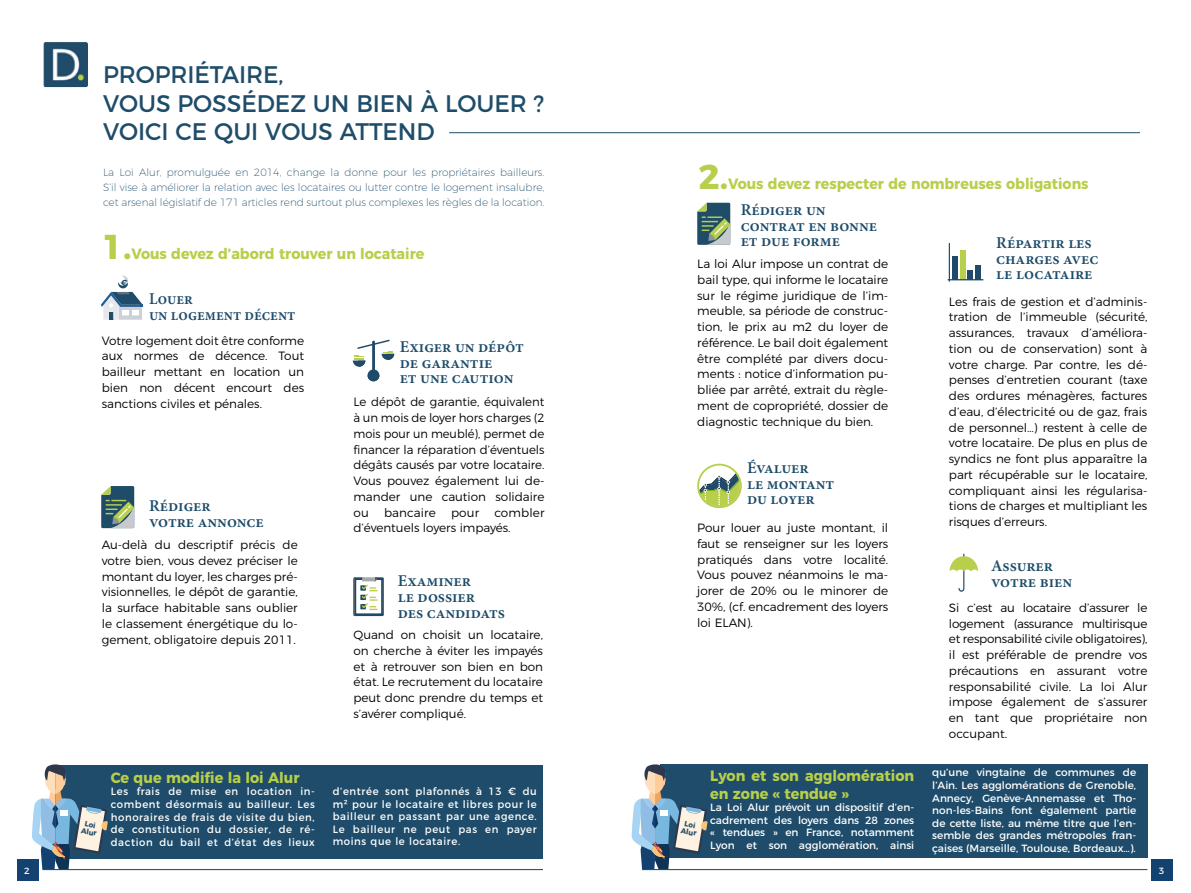
<style>
.page{position:relative;width:1191px;height:893px;background:#fff}
.page>*{position:absolute;margin:0;border:0;box-sizing:border-box;transform-origin:0 0}
.t1{font:700 34.5px "Montserrat";color:#b7cf4b}
.t2{font:24px/28.8px "Montserrat";letter-spacing:-.005em;color:#1f4d69}
.t3{font:600 16.5px/15.8px "Minion Pro";letter-spacing:-.005em;color:#1e4c6a}
.t4{font:600 16.5px/15.8px "Minion Pro";letter-spacing:-.005em;color:#1e4c6a;scale:.94 1}
.t5{font:700 15px "Montserrat";color:#b7cf4b;scale:.95 1}
.t6{font:700 15px/18px "Montserrat";color:#b7cf4b;scale:.96 1}
.t7{font:300 12px/15.8px "Montserrat";letter-spacing:-.005em;color:#000;text-align:justify}
.t8{font:10.5px/12.6px "Montserrat";letter-spacing:.02em;color:#fff;text-align:justify}
.t9{font:10.5px/12.6px "Montserrat";letter-spacing:.02em;color:#fff;text-align:justify;scale:.96 1}
.t10{font:200 10.5px/15px "Montserrat";color:#1e4c6a;text-align:justify}
.t11{font:9px "Montserrat";color:#fff}
.t12{font:600 8.85px "Montserrat";color:#1e4c6a}
.t13{font:700 7.5px/7.5px "Montserrat";color:#1e4c6a;text-align:center;scale:.96 1}
</style>
<div class="page">
<div style="left:17px;top:859px;width:21px;height:21px;background:#144270"></div>
<div style="left:1151px;top:859px;width:21px;height:21px;background:#144270"></div>
<hr style="left:43px;top:869px;width:500px;height:1px;background:#144270">
<hr style="left:449px;top:132px;width:691px;height:1px;background:#1e4c6a">
<svg style="left:101px;top:486px;width:33px;height:42px"></svg>
<div style="left:55px;top:765px;width:488px;height:94px;background:#1e4c6a"></div>
<div style="left:660px;top:764px;width:488px;height:93px;background:#1e4c6a"></div>
<svg style="left:353px;top:577px;width:31px;height:39px"></svg>
<svg style="left:353px;top:340px;width:41px;height:41px"></svg>
<svg style="left:101px;top:276px;width:42px;height:44px"></svg>
<svg style="left:697px;top:203px;width:33px;height:42px"></svg>
<svg style="left:949px;top:554px;width:29px;height:38px"></svg>
<div style="left:959px;top:251px;width:6px;height:29px;background:#b8cf4d"></div>
<div style="left:967px;top:271px;width:6px;height:9px;background:#1f4a69"></div>
<div style="left:975px;top:265px;width:6px;height:15px;background:#1f4a69"></div>
<div style="left:951px;top:256px;width:6px;height:24px;background:#1f4a69"></div>
<hr style="left:948px;top:243px;width:2px;height:39px;background:#1f4a69">
<hr style="left:947px;top:279px;width:36px;height:1px;background:#1f4a69">
<svg style="left:697px;top:464px;width:44px;height:44px"></svg>
<img style="left:45px;top:43px;width:42px;height:43px">
<div style="left:43px;top:41px;width:46px;height:47px;border:1px solid #fff;border-radius:3px"></div>
<svg style="left:631px;top:764px;width:76px;height:105px"></svg>
<svg style="left:32px;top:764px;width:76px;height:105px"></svg>
<hr style="left:642px;top:869px;width:505px;height:1px;background:#144270">
<h2 class="t2" style="left:103px;top:58px;width:443px">PROPRIÉTAIRE,<br>VOUS POSSÉDEZ UN BIEN À LOUER ?<br>VOICI CE QUI VOUS ATTEND</h2>
<p class="t10" style="left:103px;top:163px;width:443px">La Loi Alur, promulguée en 2014, change la donne pour les propriétaires bailleurs.<br>S’il vise à améliorer la relation avec les locataires ou lutter contre le logement insalubre, cet arsenal législatif de 171 articles rend surtout plus complexes les règles de la location.</p>
<h1 class="t1" style="left:102px;top:218px;width:31px">1.</h1>
<p class="t5" style="left:131px;top:241px;width:310px">Vous devez d’abord trouver un locataire</p>
<p class="t12" style="left:121px;top:275px;width:8px">€</p>
<h3 class="t4" style="left:149px;top:291px;width:157px">Louer<br>un logement décent</h3>
<p class="t7" style="left:102px;top:331px;width:204px">Votre logement doit être conforme aux normes de décence. Tout bailleur mettant en location un bien non décent encourt des sanctions civiles et pénales.</p>
<h3 class="t3" style="left:149px;top:498px;width:116px">Rédiger<br>votre annonce</h3>
<p class="t7" style="left:102px;top:536px;width:197px">Au-delà du descriptif précis de votre bien, vous devez préciser le montant du loyer, les charges pré&shy;visionnelles, le dépôt de garantie, la surface habitable sans oublier le classement énergétique du lo&shy;gement, obligatoire depuis 2011.</p>
<h3 class="t3" style="left:400px;top:339px;width:126px">Exiger un dépôt de garantie<br>et une caution</h3>
<p class="t7" style="left:353px;top:393px;width:192px">Le dépôt de garantie, équivalent à un mois de loyer hors charges (2 mois pour un meublé), permet de financer la réparation d’éventuels dégâts causés par votre locataire.<br>Vous pouvez également lui de&shy;mander une caution solidaire ou</p>
<p class="t7" style="left:353px;top:503px;width:192px;text-indent:141px">combler d’éventuels loyers impayés.</p>
<p class="t7" style="left:384px;top:503px;width:53px">bancaire</p>
<p class="t7" style="left:451px;top:503px;width:30px">pour</p>
<h3 class="t3" style="left:398px;top:573px;width:109px">Examiner<br>le dossier<br>des candidats</h3>
<p class="t7" style="left:353px;top:626px;width:191px">Quand on choisit un locataire, on cherche à éviter les impayés et à retrouver son bien en bon état. Le recrutement du locataire peut donc prendre du temps et s’avérer compliqué.</p>
<p class="t13" style="left:83px;top:819px;width:18px;rotate:10deg">Loi<br>Alur</p>
<p class="t6" style="left:111px;top:767px;width:198px">Ce que modifie la loi Alur</p>
<p class="t9" style="left:111px;top:784px;width:214px">Les frais de mise en location in&shy;combent désormais au bailleur. Les honoraires de frais de visite du bien, de constitution du dossier, de ré&shy;daction du bail et d’état des lieux</p>
<p class="t9" style="left:333px;top:784px;width:214px">d’entrée sont plafonnés à 13 € du m² pour le locataire et libres pour le bailleur en passant par une agence.<br>Le bailleur ne peut pas en payer moins que le locataire.</p>
<h1 class="t1" style="left:698px;top:149px;width:31px">2.</h1>
<p class="t5" style="left:728px;top:172px;width:381px">Vous devez respecter de nombreuses obligations</p>
<h3 class="t3" style="left:740px;top:201px;width:138px">Rédiger un contrat en bonne et due forme</h3>
<p class="t7" style="left:697px;top:255px;width:192px">La loi Alur impose un contrat de bail type, qui informe le locataire sur le régime juridique de l’im&shy;meuble, sa période de construc&shy;tion, le prix au m2 du loyer de référence. Le bail doit également être complété par divers docu&shy;ments : notice d’information pu&shy;bliée par arrêté, extrait du règle&shy;ment de copropriété, dossier de diagnostic technique du bien.</p>
<h3 class="t3" style="left:747px;top:460px;width:89px">Évaluer<br>le montant du loyer</h3>
<p class="t7" style="left:697px;top:519px;width:192px">Pour louer au juste montant, il faut se renseigner sur les loyers pratiqués dans votre localité.<br>Vous pouvez néanmoins le ma&shy;jorer de 20% ou le minorer de 30%, (cf. encadrement des loyers loi ELAN).</p>
<p class="t13" style="left:683px;top:819px;width:18px;rotate:10deg">Loi<br>Alur</p>
<p class="t6" style="left:710px;top:765px;width:214px">Lyon et son agglomération en zone « tendue »</p>
<p class="t8" style="left:710px;top:800px;width:205px">La Loi Alur prévoit un dispositif d’en&shy;cadrement des loyers dans 28 zones « tendues » en France, notamment Lyon et son agglomération, ainsi</p>
<h3 class="t3" style="left:996px;top:235px;width:104px">Répartir les charges avec le locataire</h3>
<p class="t7" style="left:949px;top:292px;width:200px">Les frais de gestion et d’adminis&shy;tration de l’immeuble (sécurité, assurances, travaux d’améliora&shy;tion ou de conservation) sont à votre charge. Par contre, les dé&shy;penses d’entretien courant (taxe des ordures ménagères, factures d’eau, d’électricité ou de gaz, frais de personnel…) restent à celle de votre locataire. De plus en plus de syndics ne font plus apparaître la part récupérable sur le locataire, compliquant ainsi les régularisa&shy;tions de charges et multipliant les risques d’erreurs.</p>
<h3 class="t3" style="left:991px;top:558px;width:83px">Assurer votre bien</h3>
<p class="t7" style="left:949px;top:599px;width:200px">Si c’est au locataire d’assurer le logement (assurance multirisque et responsabilité civile obligatoires), il est préférable de prendre vos précautions en assurant votre responsabilité civile. La loi Alur impose également de s’assurer en tant que propriétaire non occupant.</p>
<p class="t8" style="left:932px;top:765px;width:205px">qu’une vingtaine de communes de l’Ain. Les agglomérations de Grenoble, Annecy, Genève-Annemasse et Tho&shy;non-les-Bains font également partie de cette liste, au même titre que l’en&shy;semble des grandes métropoles fran&shy;çaises (Marseille, Toulouse, Bordeaux…).</p>
<p class="t11" style="left:24px;top:864px;width:7px">2</p>
<p class="t11" style="left:1158px;top:864px;width:7px">3</p>
</div>
